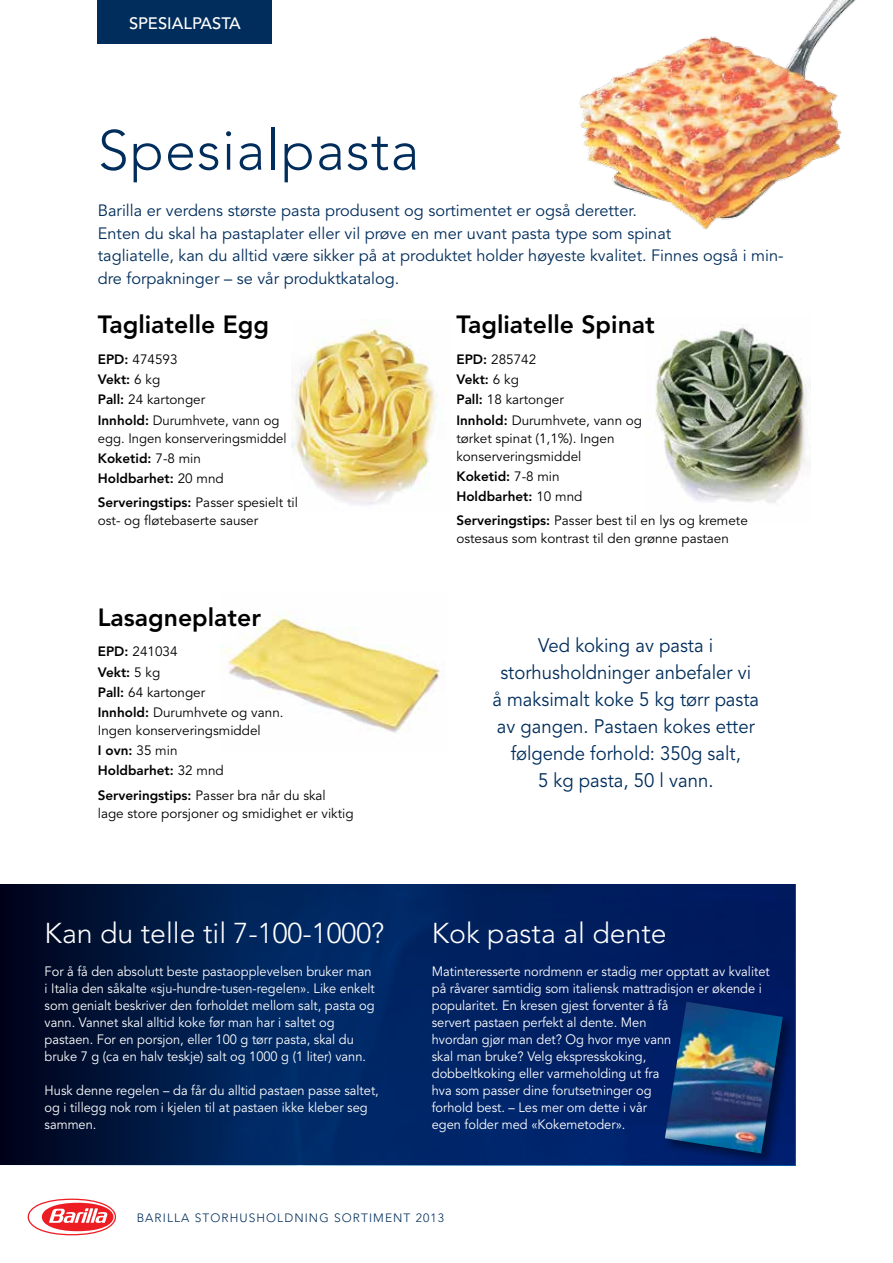
<style>
.page{position:relative;width:893px;height:1263px;background:#fff}
.page>*{position:absolute;margin:0;border:0;box-sizing:border-box;transform-origin:0 0}
.t1{font:300 55.65px "Avenir LT Std";letter-spacing:.02em;color:#002d5b}
.t2{font:300 28.5px "Avenir LT Std";color:#fff}
.t3{font:800 24.75px "Avenir LT Std";color:#000}
.t4{font:19.5px/27px "Avenir LT Std";color:#002d5b;text-align:center;scale:.95 1}
.t5{font:500 16.5px "Avenir LT Std";color:#fff}
.t6{font:16.35px/22.5px "Avenir LT Std";color:#002d5b}
.t7{font:13.5px/17px "Avenir LT Std";color:#fff;scale:.95 1}
.t8{font:13.5px/20.1px "Avenir LT Std";color:#000}
.t9{font:800 13.5px/20.1px "Avenir LT Std";color:#000}
.t10{font:300 12px "Avenir LT Std";letter-spacing:.09em;color:#002d5b}
.s1{font-weight:800}
.s2{font-weight:400}
</style>
<div class="page">
<img style="left:291px;top:319px;width:147px;height:186px">
<img style="left:650px;top:325px;width:157px;height:178px">
<div style="left:98px;top:0;width:174px;height:44px;background:#002d5b"></div>
<svg style="left:28px;top:1198px;width:88px;height:37px"></svg>
<img style="left:579px;top:0;width:277px;height:230px">
<img style="left:0;top:884px;width:795px;height:281px">
<img style="left:221px;top:612px;width:223px;height:121px">
<div style="left:663px;top:1000px;width:133px;height:167px;background:#000;opacity:.45"></div>
<img style="left:665px;top:1002px;width:118px;height:151px">
<p class="t5" style="left:129px;top:14px;width:113px">SPESIALPASTA</p>
<h1 class="t1" style="left:98px;top:118px;width:323px">Spesialpasta</h1>
<p class="t6" style="left:98px;top:200px;width:687px">Barilla er verdens største pasta produsent og sortimentet er også deretter.<br>Enten du skal ha pastaplater eller vil prøve en mer uvant pasta type som spinat<br>tagliatelle, kan du alltid være sikker på at produktet holder høyeste kvalitet. Finnes også i min&shy;dre forpakninger – se vår produktkatalog.</p>
<h3 class="t3" style="left:98px;top:310px;width:173px">Tagliatelle Egg</h3>
<p class="t8" style="left:98px;top:350px;width:183px"><span class="s1">EPD:</span> 474593<br><span class="s1">Vekt:</span> 6 kg<br><span class="s1">Pall:</span> 24 kartonger<br><span class="s1">Innhold:</span> Durumhvete, vann og</p>
<p class="t8" style="left:98px;top:428px;width:190px">egg. Ingen konserveringsmiddel<br><span class="s1">Koketid:</span> 7-8 min<br><span class="s1">Holdbarhet:</span> 20 mnd</p>
<p class="t8" style="left:98px;top:494px;width:202px;line-height:18px"><span class="s1">Serveringstips:</span> Passer spesielt til ost- og fløtebaserte sauser</p>
<h3 class="t3" style="left:456px;top:310px;width:200px">Tagliatelle Spinat</h3>
<p class="t8" style="left:456px;top:350px;width:187px"><span class="s1">EPD:</span> 285742<br><span class="s1">Vekt:</span> 6 kg<br><span class="s1">Pall:</span> 18 kartonger<br><span class="s1">Innhold:</span> Durumhvete, vann og</p>
<p class="t8" style="left:456px;top:429px;width:160px;line-height:18px">tørket spinat (1,1%). Ingen konserveringsmiddel</p>
<p class="t9" style="left:456px;top:466px;width:128px">Koketid: <span class="s2">7-8 min<br></span>Holdbarhet: <span class="s2">10 mnd</span></p>
<p class="t8" style="left:456px;top:512px;width:293px;line-height:18px"><span class="s1">Serveringstips:</span> Passer best til en lys og kremete ostesaus som kontrast til den grønne pastaen</p>
<h3 class="t3" style="left:98px;top:602px;width:165px">Lasagneplater</h3>
<p class="t8" style="left:98px;top:642px;width:187px"><span class="s1">EPD:</span> 241034<br><span class="s1">Vekt:</span> 5 kg<br><span class="s1">Pall:</span> 64 kartonger<br><span class="s1">Innhold:</span> Durumhvete og vann.</p>
<p class="t8" style="left:98px;top:720px;width:165px">Ingen konserveringsmiddel<br><span class="s1">I ovn:</span> 35 min<br><span class="s1">Holdbarhet:</span> 32 mnd</p>
<p class="t8" style="left:98px;top:786px;width:257px;line-height:18px"><span class="s1">Serveringstips:</span> Passer bra når du skal lage store porsjoner og smidighet er viktig</p>
<h2 class="t2" style="left:45px;top:916px;width:341px">Kan du telle til 7-100-1000?</h2>
<p class="t7" style="left:45px;top:963px;width:349px">For å få den absolutt beste pastaopplevelsen bruker man i Italia den såkalte «sju-hundre-tusen-regelen». Like enkelt som genialt beskriver den forholdet mellom salt, pasta og vann. Vannet skal alltid koke før man har i saltet og pastaen. For en porsjon, eller 100 g tørr pasta, skal du bruke 7 g (ca en halv teskje) salt og 1000 g (1 liter) vann.</p>
<p class="t7" style="left:45px;top:1082px;width:353px">Husk denne regelen – da får du alltid pastaen passe saltet, og i tillegg nok rom i kjelen til at pastaen ikke kleber seg sammen.</p>
<h3 class="t4" style="left:492px;top:632px;width:282px">Ved koking av pasta i storhusholdninger anbefaler vi<br>å maksimalt koke 5 kg tørr pasta av gangen. Pastaen kokes etter følgende forhold: 350g salt,<br>5 kg pasta, 50 l vann.</h3>
<h2 class="t2" style="left:432px;top:916px;width:236px">Kok pasta al dente</h2>
<p class="t7" style="left:432px;top:963px;width:357px">Matinteresserte nordmenn er stadig mer opptatt av kvalitet på råvarer samtidig som italiensk mattradisjon er økende i popularitet. En kresen gjest forventer å få<br>servert pastaen perfekt al dente. Men<br>hvordan gjør man det? Og hvor mye vann<br>skal man bruke? Velg ekspresskoking,<br>dobbeltkoking eller varmeholding ut fra<br>hva som passer dine forutsetninger og<br>forhold best. – Les mer om dette i vår<br>egen folder med «Kokemetoder».</p>
<p class="t10" style="left:137px;top:1210px;width:309px">BARILLA STORHUSHOLDNING SORTIMENT 2013</p>
</div>
